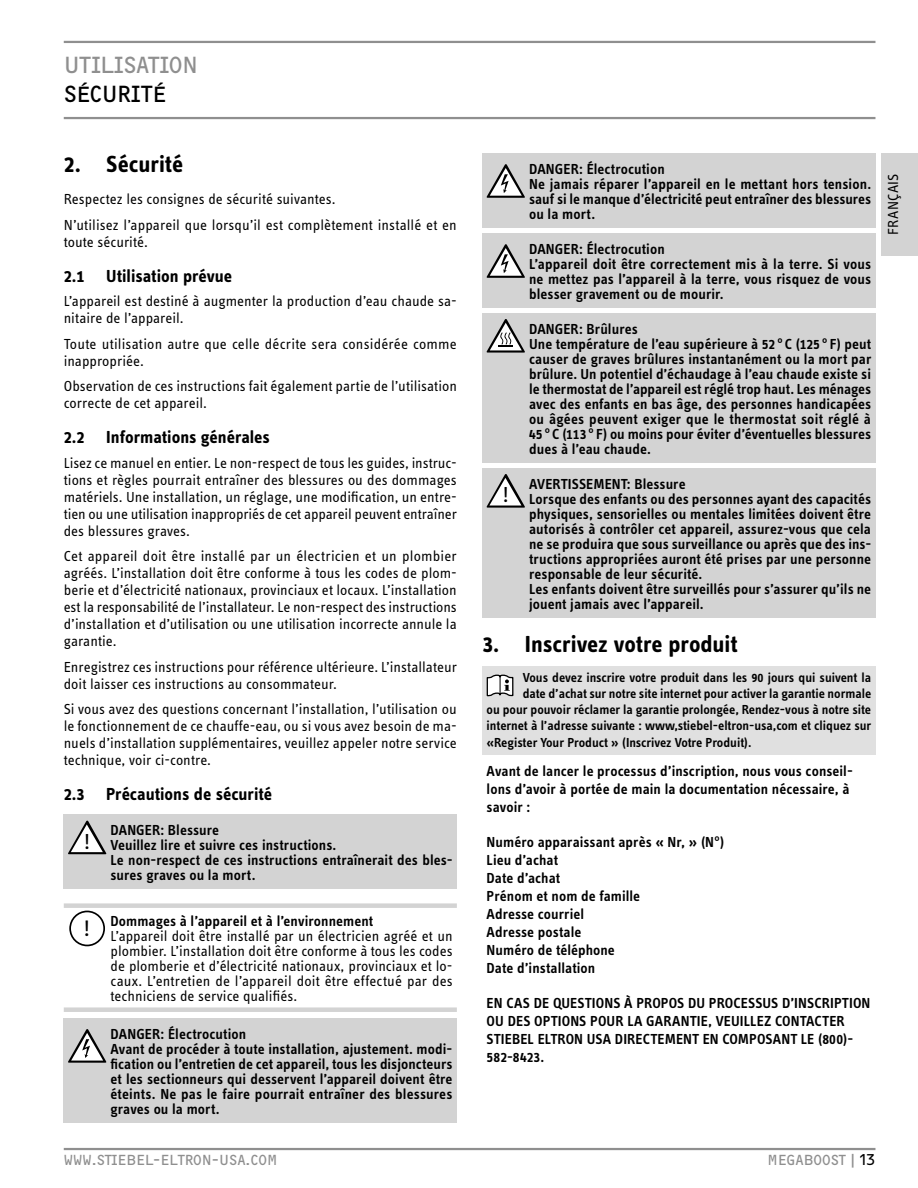
<style>
.page{position:relative;width:918px;height:1188px;background:#fff}
.page>*{position:absolute;margin:0;border:0;box-sizing:border-box;transform-origin:0 0}
.t1{font:700 24px "STE Info Text";color:#000}
.t2{font:24px "F2 FOCR Bczyk Com";letter-spacing:-.01em;color:#8f8f8f}
.t3{font:24px "F2 FOCR Bczyk Com";letter-spacing:-.03em;color:#000}
.t4{font:22.5px "STE Info Text";color:#000}
.t5{font:700 18px "STE Info Text";color:#000}
.t6{font:600 15px/15px "STE Info Text";letter-spacing:.005em;color:#000}
.t7{font:15px/17px "STE Info Text";color:#000}
.t8{font:15px "F2 FOCR Bczyk Com";color:#8f8f8f}
.t9{font:600 13.5px "STE Info Text";color:#000}
.s1{font-size:23.25px}
.s2{font-weight:600}
.s3{color:#000}
</style>
<div class="page">
<hr style="left:64px;top:41px;width:811px;height:2px;background:#8f8f8f">
<hr style="left:64px;top:117px;width:811px;height:2px;background:#8f8f8f">
<div style="left:882px;top:153px;width:36px;height:102px;background:#d3d3d3"></div>
<hr style="left:64px;top:1148px;width:811px;height:2px;background:#8f8f8f">
<div style="left:64px;top:815px;width:393px;height:74px;background:#d3d3d3"></div>
<svg style="left:68px;top:821px;width:38px;height:33px"></svg>
<div style="left:64px;top:903px;width:393px;height:5px;background:#d3d3d3"></div>
<div style="left:64px;top:1007px;width:393px;height:5px;background:#d3d3d3"></div>
<div style="left:69px;top:911px;width:36px;height:35px;border:2px solid #000;border-radius:50%"></div>
<div style="left:64px;top:1018px;width:393px;height:104px;background:#d3d3d3"></div>
<svg style="left:68px;top:1029px;width:38px;height:34px"></svg>
<div style="left:482px;top:153px;width:393px;height:74px;background:#d3d3d3"></div>
<svg style="left:487px;top:164px;width:38px;height:34px"></svg>
<div style="left:482px;top:233px;width:393px;height:74px;background:#d3d3d3"></div>
<svg style="left:487px;top:244px;width:38px;height:34px"></svg>
<div style="left:482px;top:313px;width:393px;height:149px;background:#d3d3d3"></div>
<svg style="left:487px;top:319px;width:38px;height:34px"></svg>
<div style="left:482px;top:468px;width:393px;height:149px;background:#d3d3d3"></div>
<svg style="left:487px;top:474px;width:38px;height:34px"></svg>
<div style="left:482px;top:667px;width:393px;height:88px;background:#e0e0e0"></div>
<svg style="left:487px;top:675px;width:26px;height:21px"></svg>
<h1 class="t2" style="left:64px;top:56px;width:136px">UTILISATION</h1>
<h1 class="t3" style="left:64px;top:85px;width:104px">SÉCURITÉ</h1>
<h1 class="t1" style="left:64px;top:155px;width:121px">2. Sécurité</h1>
<p class="t7" style="left:64px;top:188px;width:395px;line-height:25.5px">Respectez les consignes de sécurité suivantes.<br>N’utilisez l’appareil que lorsqu’il est complètement installé et en</p>
<p class="t7" style="left:64px;top:235px;width:86px">toute sécurité.</p>
<p class="t5" style="left:64px;top:269px;width:170px">2.1 Utilisation prévue</p>
<p class="t7" style="left:64px;top:294px;width:395px">L’appareil est destiné à augmenter la production d’eau chaude sa&shy;nitaire de l’appareil.</p>
<p class="t7" style="left:64px;top:337px;width:395px">Toute utilisation autre que celle décrite sera considérée comme inappropriée.</p>
<p class="t7" style="left:64px;top:379px;width:395px">Observation de ces instructions fait également partie de l’utilisation correcte de cet appareil.</p>
<p class="t5" style="left:64px;top:430px;width:208px">2.2 Informations générales</p>
<p class="t7" style="left:64px;top:456px;width:395px;text-align:justify">Lisez ce manuel en entier. Le non-respect de tous les guides, instruc&shy;tions et règles pourrait entraîner des blessures ou des dommages matériels. Une installation, un réglage, une modification, un entre&shy;tien ou une utilisation inappropriés de cet appareil peuvent entraîner des blessures graves.</p>
<p class="t7" style="left:64px;top:549px;width:395px;text-align:justify">Cet appareil doit être installé par un électricien et un plombier agréés. L’installation doit être conforme à tous les codes de plom&shy;berie et d’électricité nationaux, provinciaux et locaux. L’installation est la responsabilité de l’installateur. Le non-respect des instructions d’installation et d’utilisation ou une utilisation incorrecte annule la garantie.</p>
<p class="t7" style="left:64px;top:660px;width:395px">Enregistrez ces instructions pour référence ultérieure. L’installateur doit laisser ces instructions au consommateur.</p>
<p class="t7" style="left:64px;top:702px;width:395px;text-align:justify">Si vous avez des questions concernant l’installation, l’utilisation ou le fonctionnement de ce chauffe-eau, ou si vous avez besoin de ma&shy;nuels d’installation supplémentaires, veuillez appeler notre service technique, voir ci-contre.</p>
<p class="t5" style="left:64px;top:788px;width:210px">2.3 Précautions de sécurité</p>
<h2 class="t4" style="left:84px;top:833px;width:8px">!</h2>
<p class="t6" style="left:111px;top:824px;width:344px">DANGER: Blessure<br>Veuillez lire et suivre ces instructions.<br>Le non-respect de ces instructions entraînerait des bles&shy;sures graves ou la mort.</p>
<p class="t7" style="left:111px;top:915px;width:344px;line-height:15px;text-indent:-27px"><span class="s1">!</span> <span class="s2">Dommages à l’appareil et à l’environnement<br></span>L’appareil doit être installé par un électricien agréé et un plombier. L’installation doit être conforme à tous les codes de plomberie et d’électricité nationaux, provinciaux et lo&shy;caux. L’entretien de l’appareil doit être effectué par des techniciens de service qualifiés.</p>
<p class="t6" style="left:111px;top:1027px;width:344px">DANGER: Électrocution<br>Avant de procéder à toute installation, ajustement. modi&shy;fication ou l’entretien de cet appareil, tous les disjoncteurs et les sectionneurs qui desservent l’appareil doivent être éteints. Ne pas le faire pourrait entraîner des blessures graves ou la mort.</p>
<p class="t6" style="left:529px;top:163px;width:344px">DANGER: Électrocution<br>Ne jamais réparer l’appareil en le mettant hors tension. sauf si le manque d’électricité peut entraîner des blessures ou la mort.</p>
<p class="t6" style="left:529px;top:243px;width:344px">DANGER: Électrocution<br>L’appareil doit être correctement mis à la terre. Si vous ne mettez pas l’appareil à la terre, vous risquez de vous blesser gravement ou de mourir.</p>
<p class="t6" style="left:529px;top:323px;width:344px">DANGER: Brûlures<br>Une température de l’eau supérieure à 52 ° C (125 ° F) peut causer de graves brûlures instantanément ou la mort par brûlure. Un potentiel d’échaudage à l’eau chaude existe si le thermostat de l’appareil est réglé trop haut. Les ménages avec des enfants en bas âge, des personnes handicapées ou âgées peuvent exiger que le thermostat soit réglé à 45 ° C (113 ° F) ou moins pour éviter d’éventuelles blessures dues à l’eau chaude.</p>
<h2 class="t4" style="left:502px;top:486px;width:8px">!</h2>
<p class="t6" style="left:529px;top:478px;width:344px">AVERTISSEMENT: Blessure<br>Lorsque des enfants ou des personnes ayant des capacités physiques, sensorielles ou mentales limitées doivent être autorisés à contrôler cet appareil, assurez-vous que cela ne se produira que sous surveillance ou après que des ins&shy;tructions appropriées auront été prises par une personne responsable de leur sécurité.<br>Les enfants doivent être surveillés pour s’assurer qu’ils ne jouent jamais avec l’appareil.</p>
<h1 class="t1" style="left:482px;top:635px;width:257px">3. Inscrivez votre produit</h1>
<p class="t9" style="left:523px;top:672px;width:350px">Vous devez inscrire votre produit dans les 90 jours qui suivent la</p>
<p class="t9" style="left:523px;top:688px;width:350px">date d’achat sur notre site internet pour activer la garantie normale</p>
<p class="t9" style="left:487px;top:705px;width:386px">ou pour pouvoir réclamer la garantie prolongée, Rendez-vous à notre site</p>
<p class="t9" style="left:487px;top:721px;width:386px">internet à l’adresse suivante : www,stiebel-eltron-usa,com et cliquez sur</p>
<p class="t9" style="left:487px;top:737px;width:266px">«Register Your Product » (Inscrivez Votre Produit).</p>
<p class="t6" style="left:487px;top:763px;width:368px;line-height:18px">Avant de lancer le processus d’inscription, nous vous conseil&shy;lons d’avoir à portée de main la documentation nécessaire, à savoir :</p>
<p class="t6" style="left:487px;top:834px;width:239px;line-height:18px">Numéro apparaissant après « Nr, » (N°)<br>Lieu d’achat<br>Date d’achat<br>Prénom et nom de famille<br>Adresse courriel<br>Adresse postale<br>Numéro de téléphone<br>Date d’installation</p>
<p class="t6" style="left:487px;top:995px;width:385px;line-height:18px">EN CAS DE QUESTIONS À PROPOS DU PROCESSUS D’INSCRIPTION OU DES OPTIONS POUR LA GARANTIE, VEUILLEZ CONTACTER STIEBEL ELTRON USA DIRECTEMENT EN COMPOSANT LE (800)- 582-8423.</p>
<p class="t7" style="left:886px;top:235px;width:63px;rotate:-90deg">FRANÇAIS</p>
<p class="t8" style="left:64px;top:1154px;width:215px">WWW.STIEBEL-ELTRON-USA.COM</p>
<p class="t8" style="left:768px;top:1154px;width:109px">MEGABOOST | <span class="s3">13</span></p>
</div>
